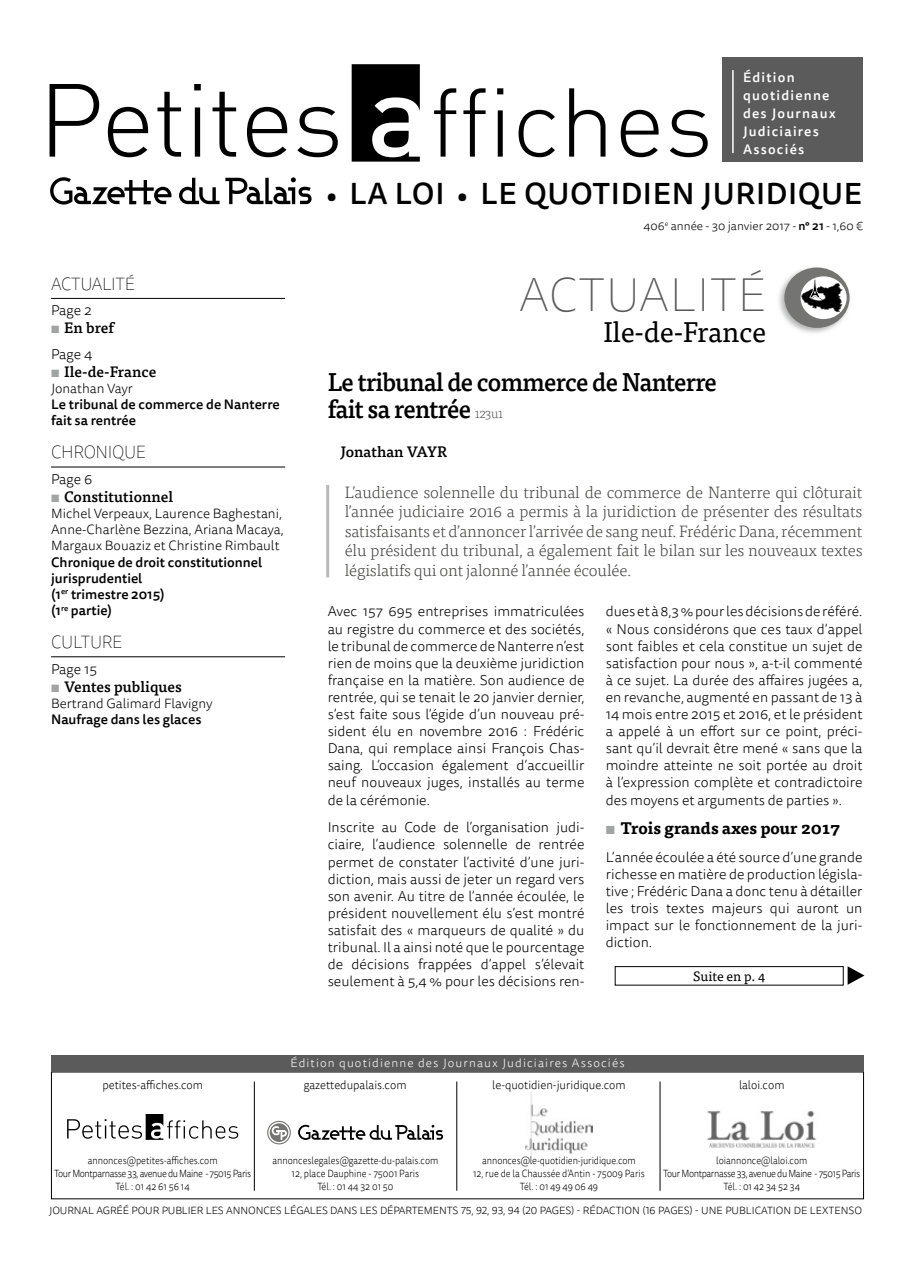
<style>
.page{position:relative;width:915px;height:1263px;background:#fff}
.page>*{position:absolute;margin:0;border:0;box-sizing:border-box;transform-origin:0 0}
.t1{font:100 48px "Tisa Sans OT";letter-spacing:.01em;color:#5b5b5b}
.t2{font:500 30px "Tisa Sans OT";letter-spacing:.02em;color:#000}
.t3{font:28.5px "Tisa OT";letter-spacing:-.01em;color:#000}
.t4{font:500 25.5px/27px "Tisa OT";letter-spacing:-.03em;color:#000;scale:.95 1}
.t5{font:100 18px "Tisa Sans OT";letter-spacing:-.02em;color:#000;scale:.95 1}
.t6{font:300 16.5px/19.5px "Tisa OT";letter-spacing:-.01em;color:#444443;text-align:justify}
.t7{font:700 16.5px "Tisa OT";color:#000}
.t8{font:500 15px "Tisa OT";color:#000}
.t9{font:300 14.25px/17.1px "Tisa Sans OT";color:#000;text-align:justify}
.t10{font:500 13.5px/16.2px "Tisa Sans OT";color:#000}
.t11{font:300 13.5px/16.2px "Tisa Sans OT";color:#000}
.t12{font:500 13.5px/18px "Tisa Sans OT";letter-spacing:.09em;color:#fff}
.t13{font:13.5px "Tisa OT";color:#000}
.t14{font:300 12px "Tisa Sans OT";color:#000;scale:.95 1}
.t15{font:300 12px "Tisa Sans OT";letter-spacing:.09em;color:#fff}
.t16{font:300 12px "Tisa Sans OT";color:#000}
.t17{font:300 10.5px/12.6px "Tisa Sans OT";letter-spacing:-.04em;color:#000;text-align:center;scale:.88 1}
.t18{font:300 10.5px/12.6px "Tisa Sans OT";letter-spacing:-.01em;color:#000;text-align:center;scale:.88 1}
.t19{font:300 10.5px "Tisa Sans OT";letter-spacing:-.01em;color:#000}
.s1{font-weight:700;color:#a2a3a3}
.s2{font-size:27px}
.s3{font-weight:500}
.s4{font-weight:300;font-size:13.5px;color:#5b5b5b}
.s5{color:#a2a3a3}
</style>
<div class="page">
<div style="left:721px;top:58px;width:140px;height:104px;background:#5b5b5b"></div>
<hr style="left:732px;top:70px;width:1px;height:83px;background:#fff">
<svg style="left:50px;top:84px;width:49px;height:73px"></svg>
<svg style="left:108px;top:107px;width:40px;height:50px"></svg>
<svg style="left:157px;top:92px;width:24px;height:65px"></svg>
<svg style="left:194px;top:84px;width:7px;height:73px"></svg>
<svg style="left:212px;top:92px;width:24px;height:65px"></svg>
<svg style="left:247px;top:107px;width:40px;height:50px"></svg>
<svg style="left:297px;top:107px;width:40px;height:50px"></svg>
<svg style="left:351px;top:64px;width:68px;height:98px"></svg>
<svg style="left:434px;top:88px;width:22px;height:69px"></svg>
<svg style="left:463px;top:88px;width:22px;height:69px"></svg>
<svg style="left:497px;top:88px;width:6px;height:69px"></svg>
<svg style="left:518px;top:110px;width:36px;height:47px"></svg>
<svg style="left:569px;top:88px;width:36px;height:69px"></svg>
<svg style="left:620px;top:110px;width:38px;height:47px"></svg>
<svg style="left:669px;top:110px;width:38px;height:47px"></svg>
<svg style="left:50px;top:177px;width:121px;height:28px"></svg>
<svg style="left:179px;top:178px;width:40px;height:26px"></svg>
<svg style="left:225px;top:177px;width:86px;height:27px"></svg>
<img style="left:525px;top:1091px;width:67px;height:65px">
<svg style="left:67px;top:1114px;width:171px;height:26px"></svg>
<img style="left:707px;top:1110px;width:110px;height:38px">
<hr style="left:659px;top:1081px;width:1px;height:110px;background:#000">
<hr style="left:456px;top:1081px;width:1px;height:110px;background:#000">
<hr style="left:254px;top:1081px;width:1px;height:110px;background:#000">
<svg style="left:269px;top:1123px;width:19px;height:19px"></svg>
<svg style="left:298px;top:1125px;width:145px;height:15px"></svg>
<svg style="left:271px;top:1126px;width:16px;height:14px"></svg>
<div style="left:267px;top:1121px;width:24px;height:23px;border:1px solid #747473;border-radius:50%"></div>
<div style="left:51px;top:1055px;width:812px;height:16px;background:#5b5b5b"></div>
<div style="left:614px;top:966px;width:229px;height:19px;border:1px solid #000"></div>
<svg style="left:847px;top:966px;width:17px;height:19px"></svg>
<hr style="left:51px;top:298px;width:234px;height:1px;background:#000">
<hr style="left:51px;top:467px;width:234px;height:1px;background:#000">
<hr style="left:51px;top:656px;width:234px;height:1px;background:#000">
<img style="left:779px;top:268px;width:71px;height:65px">
<div style="left:784px;top:267px;width:65px;height:61px;background:#747473;border-radius:50%"></div>
<div style="left:800px;top:276px;width:46px;height:43px;background:#fff;border-radius:50%"></div>
<svg style="left:801px;top:278px;width:41px;height:34px"></svg>
<hr style="left:326px;top:485px;width:3px;height:92px;background:#b9baba">
<p class="t5" style="left:51px;top:273px;width:63px">ACTUALITÉ</p>
<p class="t9" style="left:51px;top:303px;width:42px">Page 2</p>
<p class="t8" style="left:51px;top:319px;width:64px"><span class="s1">▪</span> En bref</p>
<p class="t9" style="left:51px;top:346px;width:43px">Page 4</p>
<p class="t8" style="left:51px;top:362px;width:107px"><span class="s1">▪</span> Ile-de-France</p>
<p class="t11" style="left:51px;top:381px;width:83px">Jonathan Vayr</p>
<p class="t10" style="left:51px;top:397px;width:230px">Le tribunal de commerce de Nanterre fait sa rentrée</p>
<p class="t5" style="left:51px;top:441px;width:101px">CHRONIQU E</p>
<p class="t9" style="left:51px;top:471px;width:43px">Page 6</p>
<p class="t8" style="left:51px;top:487px;width:124px"><span class="s1">▪</span> Constitutionnel</p>
<p class="t11" style="left:51px;top:506px;width:234px">Michel Verpeaux, Laurence Baghestani,<br>Anne-Charlène Bezzina, Ariana Macaya,<br>Margaux Bouaziz et Christine Rimbault</p>
<p class="t10" style="left:51px;top:554px;width:212px">Chronique de droit constitutionnel jurisprudentiel<br>(1<sup>er</sup> trimestre 2015)<br>(1<sup>re</sup> partie)</p>
<p class="t5" style="left:51px;top:631px;width:12px">CULTU</p>
<p class="t5" style="left:102px;top:631px;width:23px">RE</p>
<p class="t9" style="left:51px;top:661px;width:47px">Page 15</p>
<p class="t8" style="left:51px;top:677px;width:132px"><span class="s1">▪</span> Ventes publiques</p>
<p class="t11" style="left:51px;top:696px;width:163px">Bertrand Galimard Flavigny</p>
<p class="t10" style="left:51px;top:712px;width:152px">Naufrage dans les glaces</p>
<p class="t12" style="left:742px;top:69px;width:94px">Édition quotidienne des Journaux<br>Judiciaires<br>Associés</p>
<h2 class="t2" style="left:326px;top:175px;width:537px"><span class="s2">•</span> LA LOI <span class="s2">•</span> LE QUOTIDIEN JURIDIQUE</h2>
<p class="t16" style="left:643px;top:219px;width:221px">406<sup>e</sup> année - 30 janvier 2017 - <span class="s3">n° 21</span> - 1,60 €</p>
<h1 class="t1" style="left:519px;top:267px;width:248px">ACTUALITÉ</h1>
<h3 class="t3" style="left:603px;top:315px;width:164px">Ile-de-France</h3>
<h3 class="t4" style="left:327px;top:369px;width:411px">Le tribunal de commerce de Nanterre fait sa rentrée <span class="s4">123u1</span></h3>
<p class="t8" style="left:340px;top:443px;width:108px">Jonathan VAYR</p>
<p class="t6" style="left:344px;top:483px;width:519px">L’audience solennelle du tribunal de commerce de Nanterre qui clôturait l’année judiciaire 2016 a permis à la juridiction de présenter des résultats satisfaisants et d’annoncer l’arrivée de sang neuf. Frédéric Dana, récemment élu président du tribunal, a également fait le bilan sur les nouveaux textes législatifs qui ont jalonné l’année écoulée.</p>
<p class="t9" style="left:327px;top:604px;width:258px">Avec 157 695 entreprises immatriculées au registre du commerce et des sociétés, le tribunal de commerce de Nanterre n’est rien de moins que la deuxième juridiction française en la matière. Son audience de rentrée, qui se tenait le 20 janvier dernier, s’est faite sous l’égide d’un nouveau pré&shy;sident élu en novembre 2016 : Frédéric Dana, qui remplace ainsi François Chas&shy;saing. L’occasion également d’accueillir neuf nouveaux juges, installés au terme de la cérémonie.</p>
<p class="t9" style="left:327px;top:820px;width:258px">Inscrite au Code de l’organisation judi&shy;ciaire, l’audience solennelle de rentrée permet de constater l’activité d’une juri&shy;diction, mais aussi de jeter un regard vers son avenir. Au titre de l’année écoulée, le président nouvellement élu s’est montré satisfait des « marqueurs de qualité » du tribunal. Il a ainsi noté que le pourcentage de décisions frappées d’appel s’élevait seulement à 5,4 % pour les décisions ren-</p>
<p class="t9" style="left:605px;top:604px;width:258px">dues et à 8,3 % pour les décisions de référé. « Nous considérons que ces taux d’appel sont faibles et cela constitue un sujet de satisfaction pour nous », a-t-il commenté à ce sujet. La durée des affaires jugées a, en revanche, augmenté en passant de 13 à 14 mois entre 2015 et 2016, et le président a appelé à un effort sur ce point, préci&shy;sant qu’il devrait être mené « sans que la moindre atteinte ne soit portée au droit à l’expression complète et contradictoire des moyens et arguments de parties ».</p>
<p class="t7" style="left:605px;top:817px;width:236px"><span class="s5">▪</span> Trois grands axes pour 2017</p>
<p class="t9" style="left:605px;top:849px;width:258px">L’année écoulée a été source d’une grande richesse en matière de production législa&shy;tive ; Frédéric Dana a donc tenu à détailler les trois textes majeurs qui auront un impact sur le fonctionnement de la juri&shy;diction.</p>
<p class="t13" style="left:693px;top:968px;width:73px">Suite en p. 4</p>
<p class="t14" style="left:102px;top:1077px;width:107px">petites-affiches.com</p>
<p class="t15" style="left:290px;top:1055px;width:335px">Édition quotidienne des Journaux Judiciaires Associés</p>
<p class="t14" style="left:303px;top:1077px;width:110px">gazettedupalais.com</p>
<p class="t14" style="left:492px;top:1077px;width:142px">le-quotidien-juridique.com</p>
<p class="t14" style="left:738px;top:1077px;width:49px">laloi.com</p>
<p class="t17" style="left:54px;top:1155px;width:225px">annonces@petites-affiches.com<br>Tour Montparnasse 33, avenue du Maine - 75015 Paris<br>Tél. : 01 42 61 56 14</p>
<p class="t18" style="left:272px;top:1155px;width:190px">annonceslegales@gazette-du-palais.com<br>12, place Dauphine - 75001 Paris<br>Tél. : 01 44 32 01 50</p>
<p class="t18" style="left:473px;top:1155px;width:197px">annonces@le-quotidien-juridique.com<br>12, rue de la Chaussée d’Antin - 75009 Paris<br>Tél. : 01 49 49 06 49</p>
<p class="t17" style="left:663px;top:1155px;width:225px">loiannonce@laloi.com<br>Tour Montparnasse 33, avenue du Maine - 75015 Paris<br>Tél. : 01 42 34 52 34</p>
<p class="t19" style="left:49px;top:1204px;width:814px">JOURNAL AGRÉÉ POUR PUBLIER LES ANNONCES LÉGALES DANS LES DÉPARTEMENTS 75, 92, 93, 94 (20 PAGES) - RÉDACTION (16 PAGES) - UNE PUBLICATION DE LEXTENSO</p>
</div>
